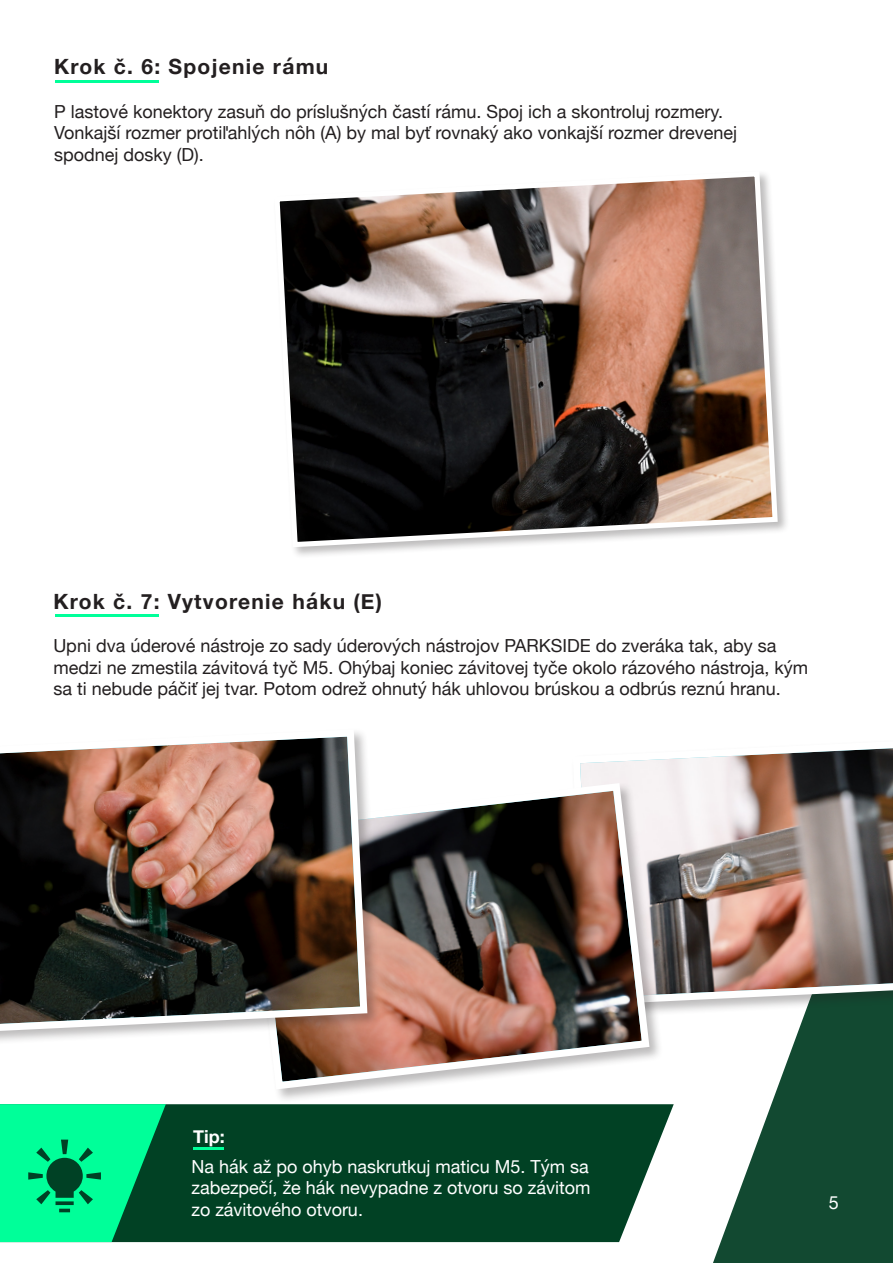
<style>
.page{position:relative;width:893px;height:1263px;background:#fff}
.page>*{position:absolute;margin:0;border:0;box-sizing:border-box;transform-origin:0 0}
.t1{font:700 21px "Helvetica Neue";letter-spacing:.06em;color:#231f20}
.t2{font:18px/21.6px "Helvetica Neue";color:#231f20}
.t3{font:18px/21.6px "Helvetica Neue";color:#fff;text-align:justify}
.t4{font:700 18px "Helvetica Neue";color:#fff}
</style>
<div class="page">
<svg style="left:713px;top:1019px;width:180px;height:244px;fill:#124931"></svg>
<div style="left:273px;top:169px;width:516px;height:390px;background:#231f20;opacity:.3"></div>
<img style="left:273px;top:169px;width:507px;height:381px">
<div style="left:571px;top:739px;width:322px;height:280px;background:#231f20;opacity:.3"></div>
<img style="left:571px;top:739px;width:322px;height:270px">
<div style="left:244px;top:781px;width:419px;height:322px;background:#231f20;opacity:.3"></div>
<img style="left:244px;top:779px;width:409px;height:314px">
<div style="left:0;top:728px;width:381px;height:321px;background:#231f20;opacity:.3"></div>
<img style="left:0;top:728px;width:371px;height:310px">
<hr style="left:55px;top:80px;width:104px;height:2px;background:#0f9">
<hr style="left:55px;top:614px;width:103px;height:2px;background:#0f9">
<div style="left:166px;top:1104px;width:508px;height:138px;background:#014124"></div>
<svg style="left:0;top:1104px;width:166px;height:138px;background:#00d17c"></svg>
<hr style="left:193px;top:1148px;width:31px;height:2px;background:#0f9">
<p class="t1" style="left:54px;top:51px;width:276px">Krok č. 6: Spojenie rámu</p>
<p class="t2" style="left:54px;top:102px;width:685px">P lastové konektory zasuň do príslušných častí rámu. Spoj ich a skontroluj rozmery.<br>Vonkajší rozmer protiľahlých nôh (A) by mal byť rovnaký ako vonkajší rozmer drevenej spodnej dosky (D).</p>
<p class="t1" style="left:53px;top:585px;width:330px">Krok č. 7: Vytvorenie háku (E)</p>
<p class="t2" style="left:53px;top:636px;width:756px">Upni dva úderové nástroje zo sady úderových nástrojov PARKSIDE do zveráka tak, aby sa medzi ne zmestila závitová tyč M5. Ohýbaj koniec závitovej tyče okolo rázového nástroja, kým sa ti nebude páčiť jej tvar. Potom odrež ohnutý hák uhlovou brúskou a odbrús reznú hranu.</p>
<p class="t4" style="left:193px;top:1123px;width:33px">Tip:</p>
<p class="t3" style="left:191px;top:1156px;width:400px">Na hák až po ohyb naskrutkuj maticu M5. Tým sa zabezpečí, že hák nevypadne z otvoru so závitom zo závitového otvoru.</p>
<p class="t3" style="left:829px;top:1193px;width:12px">5</p>
</div>
